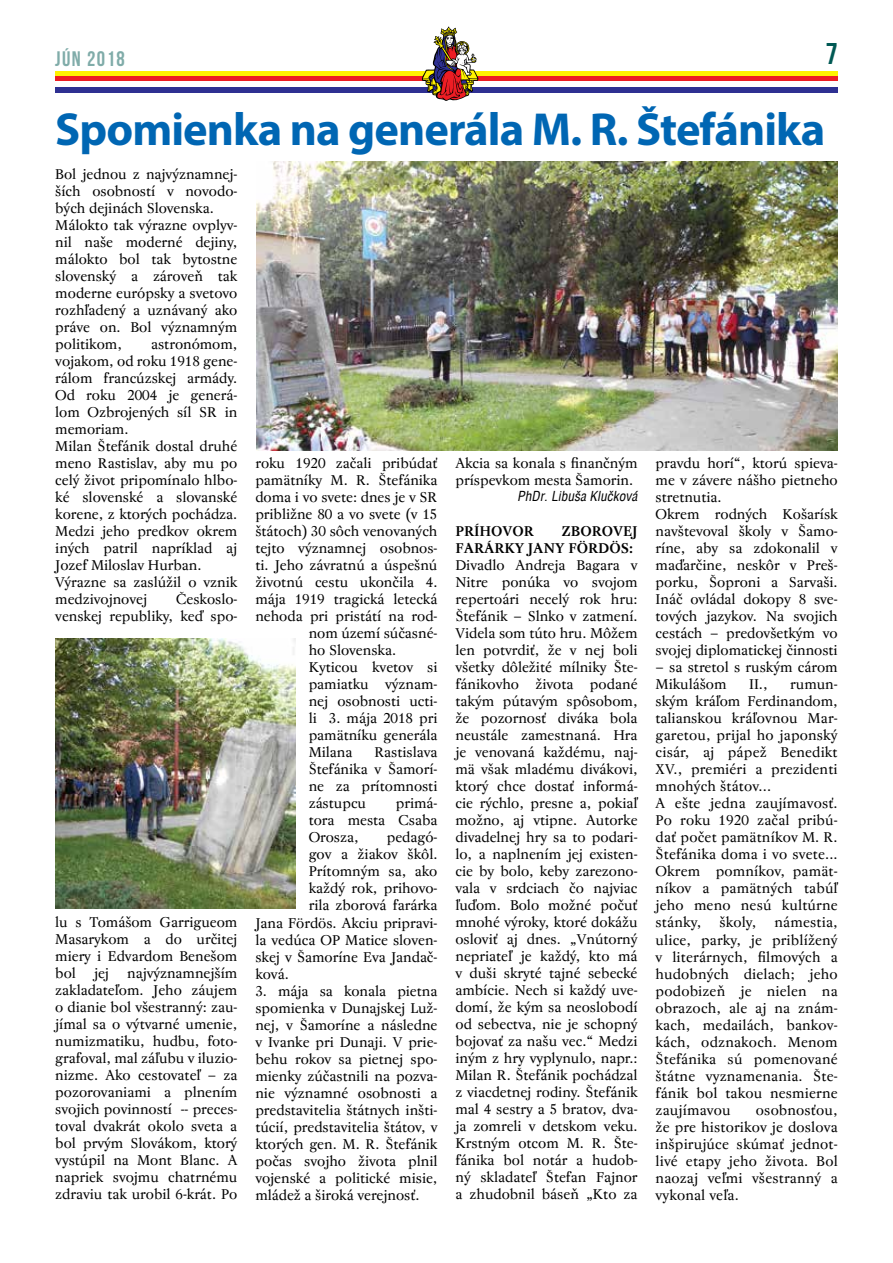
<style>
.page{position:relative;width:893px;height:1263px;background:#fff}
.page>*{position:absolute;margin:0;border:0;box-sizing:border-box;transform-origin:0 0}
.t1{font:700 46.5px "Myriad Pro";letter-spacing:-.02em;color:#0066b3}
.t2{font:30px "Bebas Neue";color:#005954}
.t3{font:21px "Bebas Neue";letter-spacing:.07em;color:#80aca9}
.t4{font:14.25px/17px "Regent Pro";letter-spacing:-.005em;color:#000;text-align:justify}
.t5{font:700 14.25px/17px "Regent Pro";letter-spacing:-.005em;color:#000}
.t6{font:italic 13.5px "Switzerland Condensed";color:#000}
</style>
<div class="page">
<div style="left:55px;top:71px;width:783px;height:6px;background:#fff200"></div>
<div style="left:55px;top:77px;width:783px;height:5px;background:#ed1d24"></div>
<div style="left:55px;top:87px;width:783px;height:6px;background:#2e3092"></div>
<svg style="left:421px;top:27px;width:57px;height:74px"></svg>
<img style="left:256px;top:162px;width:582px;height:289px">
<img style="left:55px;top:639px;width:241px;height:270px">
<h3 class="t3" style="left:55px;top:47px;width:71px">JÚN 2018</h3>
<h2 class="t2" style="left:826px;top:37px;width:13px">7</h2>
<h1 class="t1" style="left:55px;top:99px;width:772px">Spomienka na generála M. R. Štefánika</h1>
<p class="t4" style="left:55px;top:165px;width:184px;text-align:left">Bol jednou z najvýznamnej&shy;ších osobností v novodo&shy;bých dejinách Slovenska.<br>Málokto tak výrazne ovplyv&shy;nil naše moderné dejiny, málokto bol tak bytostne slovenský a zároveň tak moderne európsky a svetovo rozhľadený a uznávaný ako práve on. Bol významným politikom,</p>
<p class="t4" style="left:55px;top:336px;width:184px;text-align:left;text-indent:96px">astronómom, vojakom, od roku 1918 gene&shy;rálom francúzskej armády.<br>Od roku 2004 je generá&shy;lom Ozbrojených síl SR in memoriam.<br>Milan Štefánik dostal druhé meno Rastislav, aby mu po celý život pripomínalo hlbo&shy;ké slovenské a slovanské korene, z ktorých pochádza.<br>Medzi jeho predkov okrem iných patril napríklad aj<br>Jozef Miloslav Hurban.<br>Výrazne sa zaslúžil o vznik medzivojnovej</p>
<p class="t4" style="left:656px;top:455px;width:184px;text-align:left">pravdu horí“, ktorú spieva&shy;me v závere nášho pietneho stretnutia.<br>Okrem rodných Košarísk navštevoval školy v Šamo&shy;ríne, aby sa zdokonalil v maďarčine, neskôr v Preš&shy;porku, Šoproni a Sarvaši.<br>Ináč ovládal dokopy 8 sve&shy;tových jazykov. Na svojich cestách – predovšetkým vo svojej diplomatickej činnosti</p>
<p class="t4" style="left:656px;top:659px;width:184px">– sa stretol s ruským cárom<br>Mikulášom</p>
<p class="t4" style="left:255px;top:455px;width:184px">roku 1920 začali pribúdať</p>
<p class="t4" style="left:255px;top:472px;width:184px">pamätníky M. R. Štefánika</p>
<p class="t4" style="left:255px;top:489px;width:184px">doma i vo svete: dnes je v SR</p>
<p class="t4" style="left:255px;top:506px;width:184px">približne 80 a vo svete (v 15</p>
<p class="t4" style="left:255px;top:523px;width:184px">štátoch) 30 sôch venovaných</p>
<p class="t4" style="left:255px;top:540px;width:184px">tejto významnej osobnos-</p>
<p class="t4" style="left:255px;top:557px;width:184px">ti. Jeho závratnú a úspešnú</p>
<p class="t4" style="left:255px;top:574px;width:184px">životnú cestu ukončila 4.</p>
<p class="t4" style="left:255px;top:591px;width:184px">mája 1919 tragická letecká</p>
<p class="t4" style="left:255px;top:608px;width:184px">nehoda pri pristátí na rod-</p>
<p class="t4" style="left:309px;top:625px;width:130px">nom území súčasné-</p>
<p class="t4" style="left:309px;top:642px;width:89px">ho Slovenska.</p>
<p class="t4" style="left:309px;top:659px;width:130px">Kyticou kvetov si</p>
<p class="t4" style="left:309px;top:676px;width:130px">pamiatku význam-</p>
<p class="t4" style="left:309px;top:693px;width:130px">nej osobnosti ucti-</p>
<p class="t4" style="left:309px;top:710px;width:130px">li 3. mája 2018 pri</p>
<p class="t4" style="left:309px;top:727px;width:130px">pamätníku generála</p>
<p class="t4" style="left:309px;top:744px;width:45px">Milana</p>
<p class="t4" style="left:455px;top:455px;width:184px">Akcia sa konala s finančným príspevkom mesta Šamorin.</p>
<p class="t6" style="left:517px;top:488px;width:122px">PhDr. Libuša Klučková</p>
<p class="t5" style="left:455px;top:522px;width:80px">PRÍHOVOR</p>
<p class="t5" style="left:455px;top:522px;width:184px;text-indent:106px">ZBOROVEJ<br>FARÁRKY JANY FÖRDÖS:</p>
<p class="t4" style="left:455px;top:557px;width:184px">Divadlo Andreja Bagara v Nitre ponúka vo svojom repertoári necelý rok hru:<br>Štefánik – Slnko v zatmení.<br>Videla som túto hru. Môžem len potvrdiť, že v nej boli všetky dôležité mílniky Šte&shy;fánikovho života podané takým pútavým spôsobom, že pozornosť diváka bola neustále zamestnaná. Hra je venovaná každému, naj&shy;mä však mladému divákovi, ktorý chce dostať informá&shy;cie rýchlo, presne a, pokiaľ možno, aj vtipne. Autorke divadelnej hry sa to podari&shy;lo, a naplnením jej existen&shy;cie by bolo, keby zarezono&shy;vala v srdciach čo najviac ľuďom. Bolo možné počuť mnohé výroky, ktoré dokážu osloviť aj dnes. „Vnútorný nepriateľ je každý, kto má v duši skryté tajné sebecké ambície. Nech si každý uve&shy;domí, že kým sa neoslobodí od sebectva, nie je schopný bojovať za našu vec.“ Medzi iným z hry vyplynulo, napr.:<br>Milan R. Štefánik pochádzal z viacdetnej rodiny. Štefánik mal 4 sestry a 5 bratov, dva&shy;ja zomreli v detskom veku.<br>Krstným otcom M. R. Šte&shy;fánika bol notár a hudob&shy;ný skladateľ Štefan Fajnor a zhudobnil báseň „Kto za</p>
<p class="t4" style="left:55px;top:591px;width:184px;text-align:right">Českoslo-<br>venskej republiky, keď spo-</p>
<p class="t4" style="left:749px;top:676px;width:20px">II.,</p>
<p class="t4" style="left:656px;top:676px;width:184px;text-align:left;text-indent:135px">rumun&shy;ským kráľom Ferdinandom, talianskou kráľovnou Mar&shy;garetou, prijal ho japonský cisár, aj pápež Benedikt<br>XV., premiéri a prezidenti mnohých štátov...<br>A ešte jedna zaujímavosť.<br>Po roku 1920 začal pribú&shy;dať počet pamätníkov M. R.<br>Štefánika doma i vo svete...<br>Okrem pomníkov, pamät&shy;níkov a pamätných tabúľ jeho meno nesú kultúrne stánky,</p>
<p class="t4" style="left:309px;top:744px;width:130px;text-indent:66px">Rastislava Štefánika v Šamorí&shy;ne za prítomnosti zástupcu</p>
<p class="t4" style="left:309px;top:795px;width:130px;text-indent:87px">primá&shy;tora mesta Csaba Orosza,</p>
<p class="t4" style="left:387px;top:829px;width:52px">pedagó-</p>
<p class="t4" style="left:309px;top:846px;width:130px">gov a žiakov škôl.</p>
<p class="t4" style="left:309px;top:863px;width:130px">Prítomným sa, ako</p>
<p class="t4" style="left:309px;top:880px;width:130px">každý rok, prihovo-</p>
<p class="t4" style="left:309px;top:897px;width:130px">rila zborová farárka</p>
<p class="t4" style="left:255px;top:914px;width:184px">Jana Fördös. Akciu pripravi-</p>
<p class="t4" style="left:255px;top:931px;width:184px">la vedúca OP Matice sloven-</p>
<p class="t4" style="left:255px;top:948px;width:184px">skej v Šamoríne Eva Jandač-</p>
<p class="t4" style="left:255px;top:965px;width:35px">ková.</p>
<p class="t4" style="left:255px;top:982px;width:184px">3. mája sa konala pietna spomienka v Dunajskej Luž&shy;nej, v Šamoríne a následne v Ivanke pri Dunaji. V prie&shy;behu rokov sa pietnej spo&shy;mienky zúčastnili na pozva&shy;nie významné osobnosti a predstavitelia štátnych inšti&shy;túcií, predstavitelia štátov, v ktorých gen. M. R. Štefánik počas svojho života plnil vojenské a politické misie, mládež a široká verejnosť.</p>
<p class="t4" style="left:55px;top:914px;width:184px">lu s Tomášom Garrigueom Masarykom a do určitej miery i Edvardom Benešom bol</p>
<p class="t4" style="left:719px;top:914px;width:39px">školy,</p>
<p class="t4" style="left:656px;top:914px;width:184px;text-indent:119px">námestia, ulice, parky, je priblížený v literárnych, filmových a hudobných dielach; jeho podobizeň je nielen na obrazoch, ale aj na znám&shy;kach, medailách, bankov&shy;kách, odznakoch. Menom Štefánika sú pomenované štátne vyznamenania. Šte&shy;fánik bol takou nesmierne zaujímavou</p>
<p class="t4" style="left:55px;top:965px;width:184px;text-indent:72px">najvýznamnejším zakladateľom. Jeho záujem o dianie bol všestranný: zau&shy;jímal sa o výtvarné umenie, numizmatiku, hudbu, foto&shy;grafoval, mal záľubu v iluzio&shy;nizme. Ako cestovateľ – za pozorovaniami a plnením svojich povinností -- preces&shy;toval dvakrát okolo sveta a bol prvým Slovákom, ktorý vystúpil na Mont Blanc. A napriek svojmu chatrnému zdraviu tak urobil 6-krát. Po</p>
<p class="t4" style="left:94px;top:965px;width:16px">jej</p>
<p class="t4" style="left:656px;top:1101px;width:184px;text-indent:100px">osobnosťou, že pre historikov je doslova inšpirujúce skúmať jednot&shy;livé etapy jeho života. Bol naozaj veľmi všestranný a vykonal veľa.</p>
</div>
